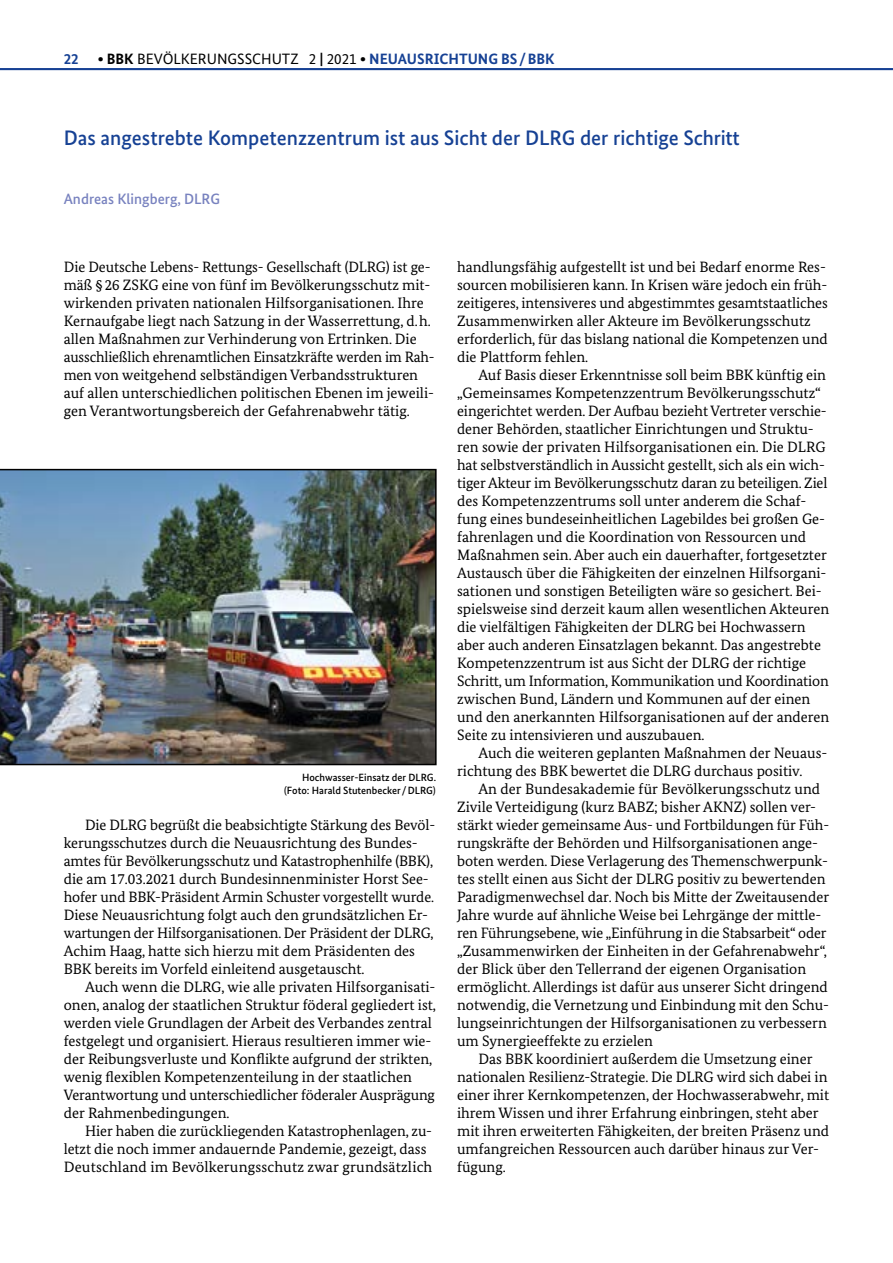
<style>
.page{position:relative;width:893px;height:1263px;background:#fff}
.page>*{position:absolute;margin:0;border:0;box-sizing:border-box;transform-origin:0 0}
.Überschr_Stellung{font:500 21px "Bundes Sans";color:#164194}
.Fließtext{font:15px/18px "Bundes Serif";color:#000}
.Fließtext_ohne_Einzu{font:15px/18px "Bundes Serif";color:#000}
.t1{font:15px "Bundes Sans";color:#000}
.Autor{font:500 15px "Bundes Sans";color:#7882bf}
.t2{font:700 15px "Bundes Sans";color:#164194}
.BU{font:500 10.5px "Bundes Sans";color:#000}
.s1{font-weight:700}
.s2{font-weight:700;color:#164194}
</style>
<div class="page">
<img style="left:0;top:469px;width:437px;height:296px">
<hr style="left:0;top:68px;width:893px;height:2px;background:#164194">
<p class="t2" style="left:64px;top:50px;width:16px">22</p>
<p class="t1" style="left:98px;top:49px;width:458px"><span class="s1">∙ BBK</span> BEVÖLKERUNGSSCHUTZ 2 <span class="s1">|</span> 2021 <span class="s1">∙</span> <span class="s2">NEUAUSRICHTUNG BS/BBK</span></p>
<p class="Überschr_Stellung" style="left:64px;top:125px;width:678px">Das angestrebte Kompetenzzentrum ist aus Sicht der DLRG der richtige Schritt</p>
<p class="Autor" style="left:64px;top:189px;width:158px">Andreas Klingberg, DLRG</p>
<p class="Fließtext_ohne_Einzu" style="left:64px;top:257px;width:372px">Die Deutsche Lebens- Rettungs- Gesellschaft (DLRG) ist ge&shy;mäß § 26 ZSKG eine von fünf im Bevölkerungsschutz mit&shy;wirkenden privaten nationalen Hilfsorganisationen. Ihre Kernaufgabe liegt nach Satzung in der Wasserrettung, d.h. allen Maßnahmen zur Verhinderung von Ertrinken. Die ausschließlich ehrenamtlichen Einsatzkräfte werden im Rah&shy;men von weitgehend selbständigen Verbandsstrukturen auf allen unterschiedlichen politischen Ebenen im jeweili&shy;gen Verantwortungsbereich der Gefahrenabwehr tätig.</p>
<p class="BU" style="left:302px;top:771px;width:136px">Hochwasser-Einsatz der DLRG.</p>
<p class="BU" style="left:284px;top:784px;width:153px">(Foto: Harald Stutenbecker/DLRG)</p>
<p class="Fließtext" style="left:64px;top:815px;width:373px;text-indent:21px">Die DLRG begrüßt die beabsichtigte Stärkung des Bevöl&shy;kerungsschutzes durch die Neuausrichtung des Bundes&shy;amtes für Bevölkerungsschutz und Katastrophenhilfe (BBK), die am 17.03.2021 durch Bundesinnenminister Horst See&shy;hofer und BBK-Präsident Armin Schuster vorgestellt wurde.<br>Diese Neuausrichtung folgt auch den grundsätzlichen Er&shy;wartungen der Hilfsorganisationen. Der Präsident der DLRG, Achim Haag, hatte sich hierzu mit dem Präsidenten des BBK bereits im Vorfeld einleitend ausgetauscht.</p>
<p class="Fließtext" style="left:64px;top:977px;width:374px;text-indent:21px">Auch wenn die DLRG, wie alle privaten Hilfsorganisati&shy;onen, analog der staatlichen Struktur föderal gegliedert ist, werden viele Grundlagen der Arbeit des Verbandes zentral festgelegt und organisiert. Hieraus resultieren immer wie&shy;der Reibungsverluste und Konflikte aufgrund der strikten, wenig flexiblen Kompetenzenteilung in der staatlichen Verantwortung und unterschiedlicher föderaler Ausprägung der Rahmenbedingungen.</p>
<p class="Fließtext" style="left:64px;top:1121px;width:370px;text-indent:21px">Hier haben die zurückliegenden Katastrophenlagen, zu&shy;letzt die noch immer andauernde Pandemie, gezeigt, dass<br>Deutschland im Bevölkerungsschutz zwar grundsätzlich</p>
<p class="Fließtext" style="left:457px;top:257px;width:372px">handlungsfähig aufgestellt ist und bei Bedarf enorme Res&shy;sourcen mobilisieren kann. In Krisen wäre jedoch ein früh&shy;zeitigeres, intensiveres und abgestimmtes gesamtstaatliches Zusammenwirken aller Akteure im Bevölkerungsschutz erforderlich, für das bislang national die Kompetenzen und die Plattform fehlen.</p>
<p class="Fließtext" style="left:457px;top:365px;width:374px;text-indent:21px">Auf Basis dieser Erkenntnisse soll beim BBK künftig ein „Gemeinsames Kompetenzzentrum Bevölkerungsschutz“ eingerichtet werden. Der Aufbau bezieht Vertreter verschie&shy;dener Behörden, staatlicher Einrichtungen und Struktu&shy;ren sowie der privaten Hilfsorganisationen ein. Die DLRG hat selbstverständlich in Aussicht gestellt, sich als ein wich&shy;tiger Akteur im Bevölkerungsschutz daran zu beteiligen. Ziel des Kompetenzzentrums soll unter anderem die Schaf&shy;fung eines bundeseinheitlichen Lagebildes bei großen Ge&shy;fahrenlagen und die Koordination von Ressourcen und Maßnahmen sein. Aber auch ein dauerhafter, fortgesetzter Austausch über die Fähigkeiten der einzelnen Hilfsorgani&shy;sationen und sonstigen Beteiligten wäre so gesichert. Bei&shy;spielsweise sind derzeit kaum allen wesentlichen Akteuren die vielfältigen Fähigkeiten der DLRG bei Hochwassern aber auch anderen Einsatzlagen bekannt. Das angestrebte Kompetenzzentrum ist aus Sicht der DLRG der richtige Schritt, um Information, Kommunikation und Koordination zwischen Bund, Ländern und Kommunen auf der einen und den anerkannten Hilfsorganisationen auf der anderen Seite zu intensivieren und auszubauen.</p>
<p class="Fließtext" style="left:457px;top:743px;width:372px;text-indent:21px">Auch die weiteren geplanten Maßnahmen der Neuaus&shy;richtung des BBK bewertet die DLRG durchaus positiv.</p>
<p class="Fließtext" style="left:457px;top:779px;width:374px;text-indent:21px">An der Bundesakademie für Bevölkerungsschutz und Zivile Verteidigung (kurz BABZ; bisher AKNZ) sollen ver&shy;stärkt wieder gemeinsame Aus- und Fortbildungen für Füh&shy;rungskräfte der Behörden und Hilfsorganisationen ange&shy;boten werden. Diese Verlagerung des Themenschwerpunk&shy;tes stellt einen aus Sicht der DLRG positiv zu bewertenden Paradigmenwechsel dar. Noch bis Mitte der Zweitausender Jahre wurde auf ähnliche Weise bei Lehrgänge der mittle&shy;ren Führungsebene, wie „Einführung in die Stabsarbeit“ oder „Zusammenwirken der Einheiten in der Gefahrenabwehr“, der Blick über den Tellerrand der eigenen Organisation ermöglicht. Allerdings ist dafür aus unserer Sicht dringend notwendig, die Vernetzung und Einbindung mit den Schu&shy;lungseinrichtungen der Hilfsorganisationen zu verbessern um Synergieeffekte zu erzielen</p>
<p class="Fließtext" style="left:457px;top:1049px;width:374px;text-indent:21px">Das BBK koordiniert außerdem die Umsetzung einer nationalen Resilienz-Strategie. Die DLRG wird sich dabei in einer ihrer Kernkompetenzen, der Hochwasserabwehr, mit ihrem Wissen und ihrer Erfahrung einbringen, steht aber mit ihren erweiterten Fähigkeiten, der breiten Präsenz und umfangreichen Ressourcen auch darüber hinaus zur Ver&shy;fügung.</p>
</div>
